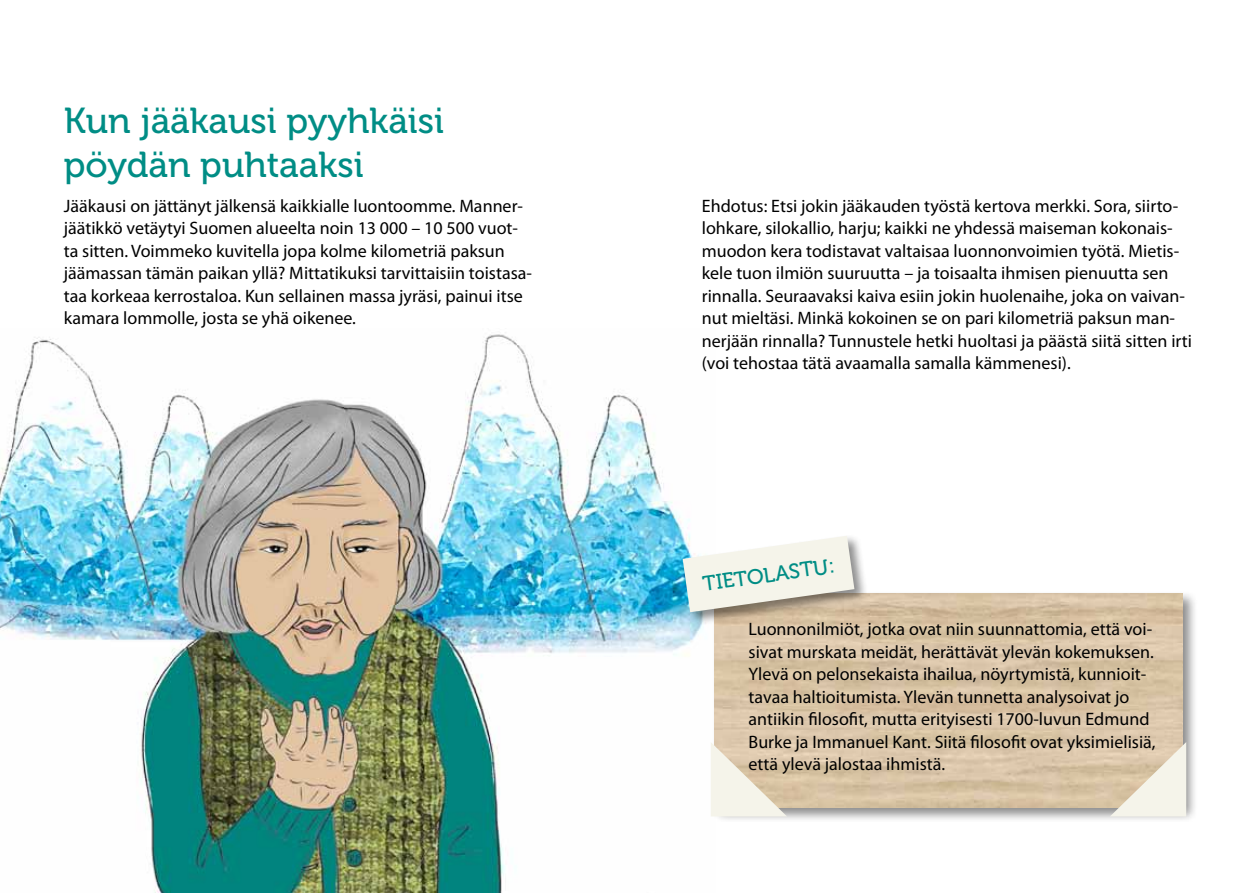
<style>
.page{position:relative;width:1259px;height:893px;background:#fff}
.page>*{position:absolute;margin:0;border:0;box-sizing:border-box;transform-origin:0 0}
.t1{font:36px/43.2px "Museo 500";color:#008d85}
.t2{font:21px "Museo 500";color:#008d85}
.t3{font:18px/22.5px "Myriad Pro";color:#000}
</style>
<div class="page">
<img style="left:0;top:334px;width:703px;height:559px">
<div style="left:711px;top:590px;width:486px;height:233px;background:#000;opacity:.45"></div>
<img style="left:714px;top:593px;width:468px;height:215px">
<svg style="left:1110px;top:742px;width:76px;height:74px;background:#e7dcc8"></svg>
<svg style="left:711px;top:742px;width:76px;height:74px;background:#e7dcc8"></svg>
<div style="left:681px;top:534px;width:187px;height:92px;background:#000;opacity:.45"></div>
<svg style="left:682px;top:536px;width:172px;height:76px;background:#e5e5dc"></svg>
<h1 class="t1" style="left:64px;top:100px;width:382px">Kun jääkausi pyyhkäisi pöydän puhtaaksi</h1>
<p class="t3" style="left:64px;top:194px;width:470px">Jääkausi on jättänyt jälkensä kaikkialle luontoomme. Manner&shy;jäätikkö vetäytyi Suomen alueelta noin 13 000 – 10 500 vuot&shy;ta sitten. Voimmeko kuvitella jopa kolme kilometriä paksun jäämassan tämän paikan yllä? Mittatikuksi tarvittaisiin toistasa&shy;taa korkeaa kerrostaloa. Kun sellainen massa jyräsi, painui itse kamara lommolle, josta se yhä oikenee.</p>
<p class="t3" style="left:702px;top:194px;width:492px">Ehdotus: Etsi jokin jääkauden työstä kertova merkki. Sora, siirto&shy;lohkare, silokallio, harju; kaikki ne yhdessä maiseman kokonais&shy;muodon kera todistavat valtaisaa luonnonvoimien työtä. Mietis&shy;kele tuon ilmiön suuruutta – ja toisaalta ihmisen pienuutta sen rinnalla. Seuraavaksi kaiva esiin jokin huolenaihe, joka on vaivan&shy;nut mieltäsi. Minkä kokoinen se on pari kilometriä paksun man&shy;nerjään rinnalla? Tunnustele hetki huoltasi ja päästä siitä sitten irti (voi tehostaa tätä avaamalla samalla kämmenesi).</p>
<p class="t2" style="left:701px;top:572px;width:134px;rotate:-8deg">Tietolastu:</p>
<p class="t3" style="left:748px;top:618px;width:408px">Luonnonilmiöt, jotka ovat niin suunnattomia, että voi&shy;sivat murskata meidät, herättävät ylevän kokemuksen.<br>Ylevä on pelonsekaista ihailua, nöyrtymistä, kunnioit&shy;tavaa haltioitumista. Ylevän tunnetta analysoivat jo antiikin filosofit, mutta erityisesti 1700-luvun Edmund Burke ja Immanuel Kant. Siitä filosofit ovat yksimielisiä, että ylevä jalostaa ihmistä.</p>
</div>
